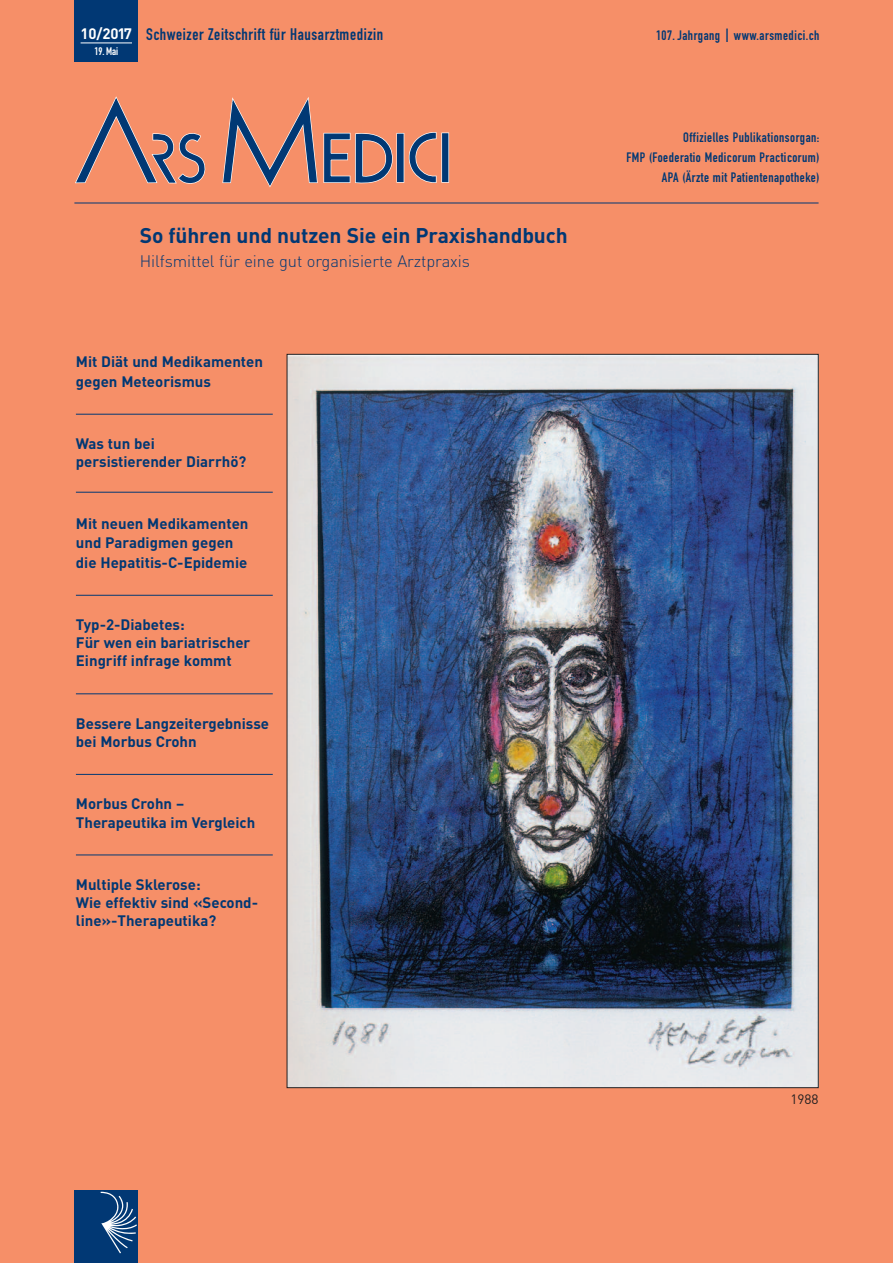
<style>
.page{position:relative;width:893px;height:1263px;background:#f68f68}
.page>*{position:absolute;margin:0;border:0;box-sizing:border-box;transform-origin:0 0}
.t1{font:700 21px "DIN";letter-spacing:-.005em;color:#013874}
.t2{font:16.5px "DIN Engschrift";letter-spacing:.035em;color:#013874}
.t3{font:300 16.5px "DIN";letter-spacing:-.005em;color:#013874}
.t4{font:700 15px/18px "DIN";color:#013874}
.t5{font:13.5px/20.2px "DIN Engschrift";letter-spacing:.035em;color:#013874;text-align:right}
.t6{font:13.5px "DIN";color:#231f20}
.t7{font:10.8px "DIN Engschrift";color:#fff}
.s1{font-family:"DIN";font-weight:700;font-size:15px;color:#fff}
.s2{font-size:18.9px}
</style>
<div class="page">
<div style="left:74px;top:0;width:64px;height:62px;background:#013874"></div>
<hr style="left:81px;top:42px;width:51px;height:1px;background:#fff">
<hr style="left:74px;top:203px;width:745px;height:1px;background:#013874">
<svg style="left:408px;top:132px;width:29px;height:51px"></svg>
<div style="left:443px;top:134px;width:5px;height:47px;background:#013874"></div>
<div style="left:442px;top:133px;width:6px;height:49px;border:1px solid #013874"></div>
<div style="left:398px;top:134px;width:5px;height:47px;background:#013874"></div>
<div style="left:397px;top:134px;width:7px;height:48px;border:1px solid #013874"></div>
<svg style="left:75px;top:96px;width:130px;height:88px"></svg>
<svg style="left:222px;top:97px;width:170px;height:90px"></svg>
<img style="left:289px;top:356px;width:528px;height:730px">
<hr style="left:76px;top:414px;width:197px;height:1px;background:#013874">
<hr style="left:76px;top:492px;width:197px;height:1px;background:#013874">
<hr style="left:76px;top:595px;width:197px;height:1px;background:#013874">
<hr style="left:76px;top:693px;width:197px;height:1px;background:#013874">
<hr style="left:76px;top:774px;width:197px;height:1px;background:#013874">
<hr style="left:76px;top:855px;width:197px;height:1px;background:#013874">
<div style="left:74px;top:1191px;width:64px;height:72px;background:#013874"></div>
<svg style="left:101px;top:1192px;width:36px;height:61px"></svg>
<p class="t2" style="left:81px;top:28px;width:304px"><span class="s1">10/2017</span> Schweizer Zeitschrift für Hausarztmedizin</p>
<p class="t7" style="left:94px;top:47px;width:25px">19.Mai</p>
<h1 class="t1" style="left:140px;top:224px;width:430px">So führen und nutzen Sie ein Praxishandbuch</h1>
<p class="t3" style="left:140px;top:252px;width:332px">Hilfsmittel für eine gut organisierte Arztpraxis</p>
<p class="t4" style="left:76px;top:352px;width:189px;line-height:19.5px">Mit Diät und Medikamenten gegen Meteorismus</p>
<p class="t4" style="left:76px;top:435px;width:172px">Was tun bei persistierender Diarrhö?</p>
<p class="t4" style="left:76px;top:514px;width:174px;line-height:19.5px">Mit neuen Medikamenten und Paradigmen gegen die Hepatitis-C-Epidemie</p>
<p class="t4" style="left:76px;top:616px;width:176px">Typ-2-Diabetes:<br>Für wen ein bariatrischer<br>Eingriff infrage kommt</p>
<p class="t4" style="left:76px;top:715px;width:195px">Bessere Langzeitergebnisse bei Morbus Crohn</p>
<p class="t4" style="left:76px;top:795px;width:181px">Morbus Crohn –<br>Therapeutika im Vergleich</p>
<p class="t4" style="left:76px;top:876px;width:184px">Multiple Sklerose:<br>Wie effektiv sind «Second&shy;line»-Therapeutika?</p>
<p class="t5" style="left:656px;top:26px;width:165px">107. Jahrgang <span class="s2">I</span> www.arsmedici.ch</p>
<p class="t5" style="left:626px;top:128px;width:195px">Offizielles Publikationsorgan:<br>FMP (Foederatio Medicorum Practicorum)<br>APA (Ärzte mit Patientenapotheke)</p>
<p class="t6" style="left:790px;top:1091px;width:30px">1988</p>
</div>
